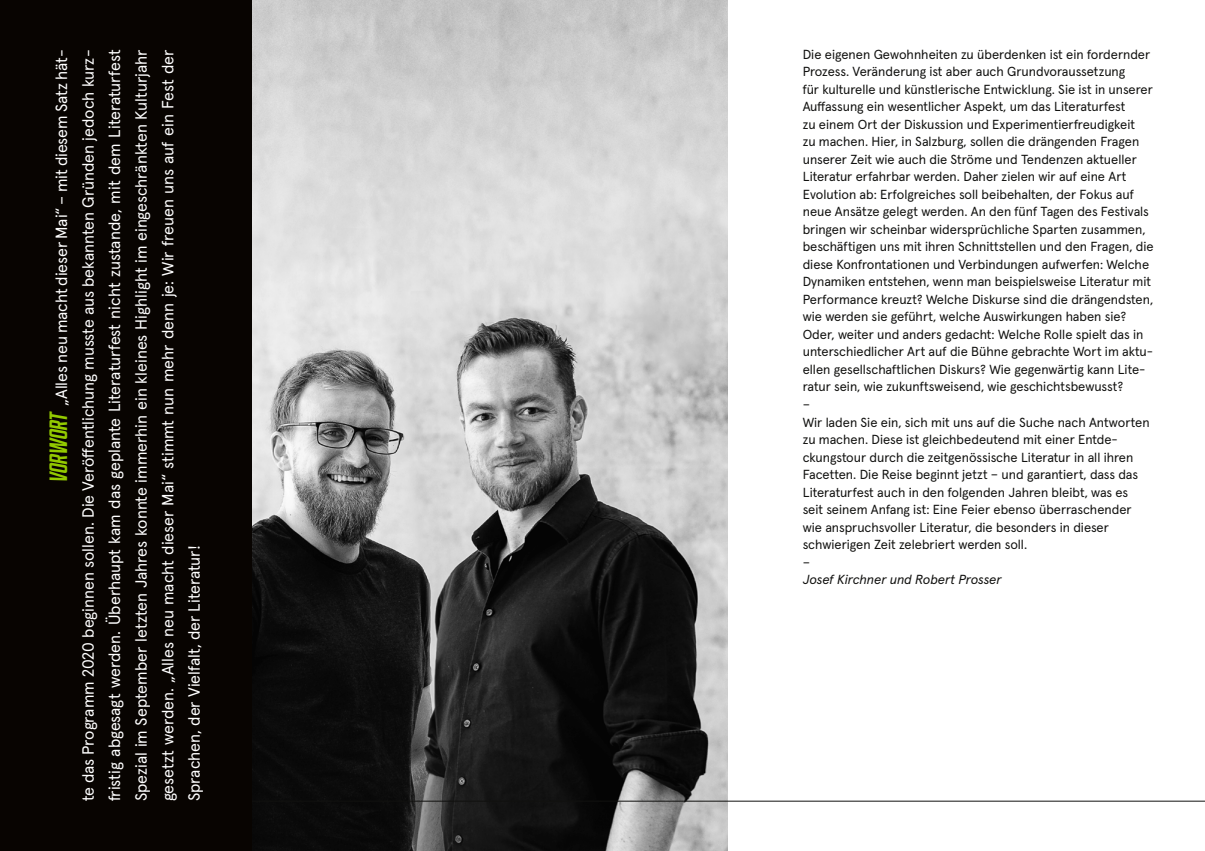
<style>
.page{position:relative;width:1205px;height:851px;background:#fff}
.page>*{position:absolute;margin:0;border:0;box-sizing:border-box;transform-origin:0 0}
.t1{font:16.25px/26.6px "Apercu Pro";color:#fff;text-align:justify}
.t2{font:13.12px/17.5px "Apercu Pro";color:#11110f}
.t3{font:italic 13.12px "Apercu Pro";letter-spacing:-.005em;color:#11110f}
.s1{font-family:"NTF Grand Medium";font-style:italic;font-size:25px;color:#93ca00}
</style>
<div class="page">
<img style="left:252px;top:0;width:475px;height:850px">
<hr style="left:0;top:800px;width:1205px;height:1px;background:#11110f">
<div style="left:0;top:0;width:252px;height:850px;background:#080401"></div>
<p class="t1" style="left:47px;top:801px;width:753px;text-indent:319px;rotate:-90deg"><span class="s1">VORWORT</span> „Alles neu macht dieser Mai“ – mit diesem Satz hät&shy;te das Programm 2020 beginnen sollen. Die Veröffentlichung musste aus bekannten Gründen jedoch kurz&shy;fristig abgesagt werden. Überhaupt kam das geplante Literaturfest nicht zustande, mit dem Literaturfest Spezial im September letzten Jahres konnte immerhin ein kleines Highlight im eingeschränkten Kulturjahr gesetzt werden. „Alles neu macht dieser Mai“ stimmt nun mehr denn je: Wir freuen uns auf ein Fest der Sprachen, der Vielfalt, der Literatur!</p>
<p class="t2" style="left:803px;top:44px;width:352px">Die eigenen Gewohnheiten zu überdenken ist ein fordernder Prozess. Veränderung ist aber auch Grundvoraussetzung<br>für kulturelle und künstlerische Entwicklung. Sie ist in unserer Auffassung ein wesentlicher Aspekt, um das Literaturfest<br>zu einem Ort der Diskussion und Experimentierfreudigkeit<br>zu machen. Hier, in Salzburg, sollen die drängenden Fragen unserer Zeit wie auch die Ströme und Tendenzen aktueller Literatur erfahrbar werden. Daher zielen wir auf eine Art Evolution ab: Erfolgreiches soll beibehalten, der Fokus auf neue Ansätze gelegt werden. An den fünf Tagen des Festivals bringen wir scheinbar widersprüchliche Sparten zusammen, beschäftigen uns mit ihren Schnittstellen und den Fragen, die diese Konfrontationen und Verbindungen aufwerfen: Welche Dynamiken entstehen, wenn man beispielsweise Literatur mit Performance kreuzt? Welche Diskurse sind die drängendsten, wie werden sie geführt, welche Auswirkungen haben sie?<br>Oder, weiter und anders gedacht: Welche Rolle spielt das in unterschiedlicher Art auf die Bühne gebrachte Wort im aktu&shy;ellen gesellschaftlichen Diskurs? Wie gegenwärtig kann Lite&shy;ratur sein, wie zukunftsweisend, wie geschichtsbewusst?<br>–<br>Wir laden Sie ein, sich mit uns auf die Suche nach Antworten zu machen. Diese ist gleichbedeutend mit einer Entde&shy;ckungstour durch die zeitgenössische Literatur in all ihren Facetten. Die Reise beginnt jetzt – und garantiert, dass das Literaturfest auch in den folgenden Jahren bleibt, was es<br>seit seinem Anfang ist: Eine Feier ebenso überraschender wie anspruchsvoller Literatur, die besonders in dieser schwierigen Zeit zelebriert werden soll.<br>–</p>
<p class="t3" style="left:803px;top:569px;width:200px">Josef Kirchner und Robert Prosser</p>
</div>
